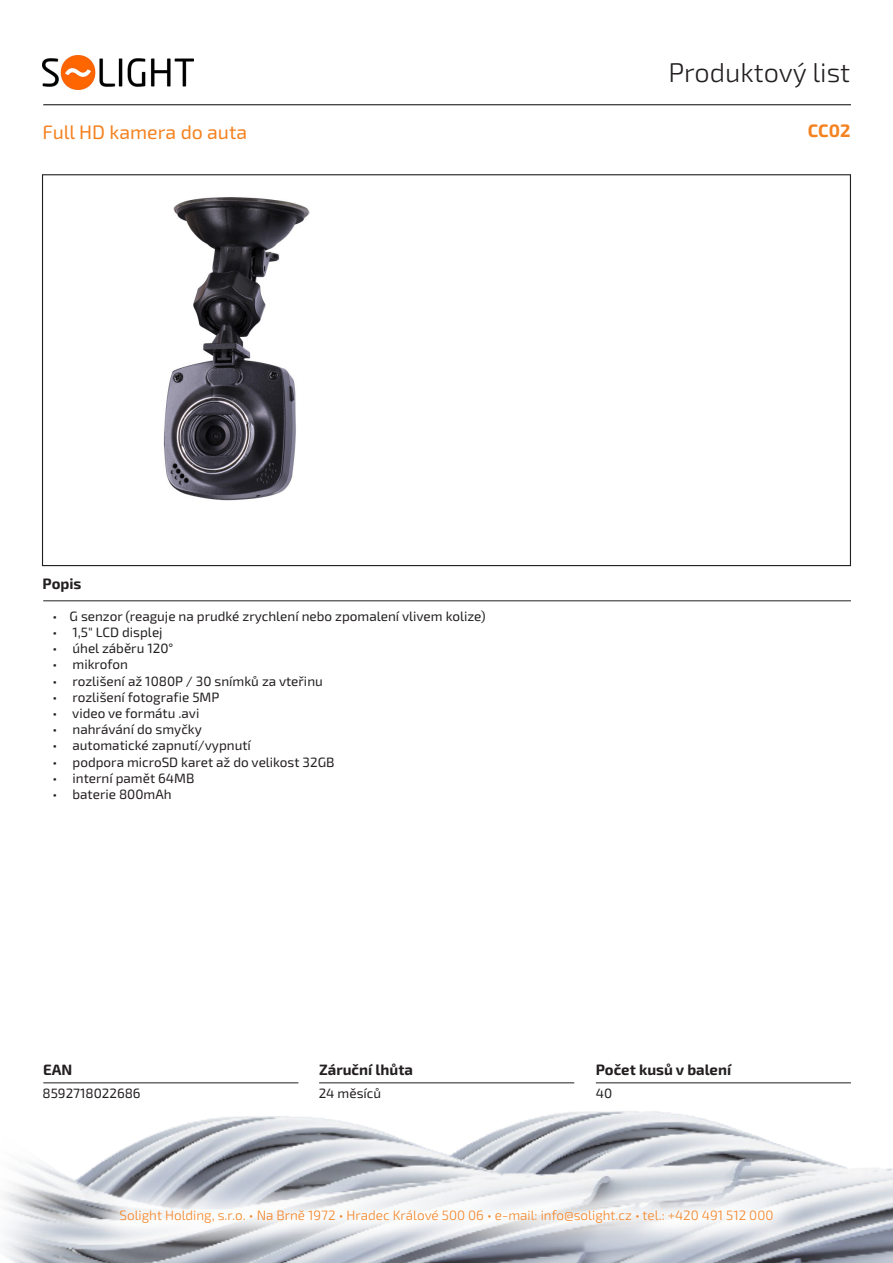
<style>
.page{position:relative;width:893px;height:1263px;background:#fff}
.page>*{position:absolute;margin:0;border:0;box-sizing:border-box;transform-origin:0 0}
.t1{font:300 27px "Exo 2.0";color:#231f20}
.t2{font:19.5px "Exo 2.0";color:#f58220}
.Kód_produktu{font:700 18px "Exo 2.0";color:#f58220}
.t3{font:700 15px "Exo 2.0";color:#231f20}
.t4{font:13.5px "Exo 2.0";color:#231f20}
.t5{font:300 13.5px "Exo 2.0";color:#f58220}
</style>
<div class="page">
<img style="left:3px;top:1082px;width:890px;height:181px">
<hr style="left:43px;top:104px;width:808px;height:1px;background:#231f20">
<hr style="left:43px;top:600px;width:808px;height:1px;background:#231f20">
<hr style="left:596px;top:1082px;width:255px;height:1px;background:#231f20">
<hr style="left:319px;top:1082px;width:255px;height:1px;background:#231f20">
<hr style="left:43px;top:1082px;width:255px;height:1px;background:#231f20">
<svg style="left:85px;top:1174px;width:723px;height:84px"></svg>
<img style="left:43px;top:55px;width:150px;height:34px">
<img style="left:163px;top:197px;width:147px;height:304px">
<h1 class="t1" style="left:668px;top:57px;width:183px">Produktový list</h1>
<p class="t2" style="left:43px;top:120px;width:206px">Full HD kamera do auta</p>
<p class="Kód_produktu" style="left:808px;top:120px;width:44px">CC02</p>
<p class="t3" style="left:43px;top:575px;width:40px">Popis</p>
<p class="t4" style="left:53px;top:608px;width:435px">• G senzor (reaguje na prudké zrychlení nebo zpomalení vlivem kolize)</p>
<p class="t4" style="left:53px;top:624px;width:112px">• 1,5" LCD displej</p>
<p class="t4" style="left:53px;top:640px;width:122px">• úhel záběru 120°</p>
<p class="t4" style="left:53px;top:657px;width:77px">• mikrofon</p>
<p class="t4" style="left:53px;top:673px;width:272px">• rozlišení až 1080P / 30 snímků za vteřinu</p>
<p class="t4" style="left:53px;top:689px;width:168px">• rozlišení fotografie 5MP</p>
<p class="t4" style="left:53px;top:705px;width:148px">• video ve formátu .avi</p>
<p class="t4" style="left:53px;top:721px;width:151px">• nahrávání do smyčky</p>
<p class="t4" style="left:53px;top:738px;width:200px">• automatické zapnutí/vypnutí</p>
<p class="t4" style="left:53px;top:754px;width:284px">• podpora microSD karet až do velikost 32GB</p>
<p class="t4" style="left:53px;top:770px;width:143px">• interní pamět 64MB</p>
<p class="t4" style="left:53px;top:786px;width:121px">• baterie 800mAh</p>
<p class="t3" style="left:43px;top:1060px;width:31px">EAN</p>
<p class="t3" style="left:319px;top:1060px;width:95px">Záruční lhůta</p>
<p class="t3" style="left:596px;top:1060px;width:137px">Počet kusů v balení</p>
<p class="t4" style="left:43px;top:1085px;width:100px">8592718022686</p>
<p class="t4" style="left:319px;top:1085px;width:64px">24 měsíců</p>
<p class="t4" style="left:596px;top:1085px;width:18px">40</p>
<p class="t5" style="left:120px;top:1208px;width:655px">Solight Holding, s.r.o. • Na Brně 1972 • Hradec Králové 500 06 • e-mail: info@solight.cz • tel.: +420 491 512 000</p>
</div>
